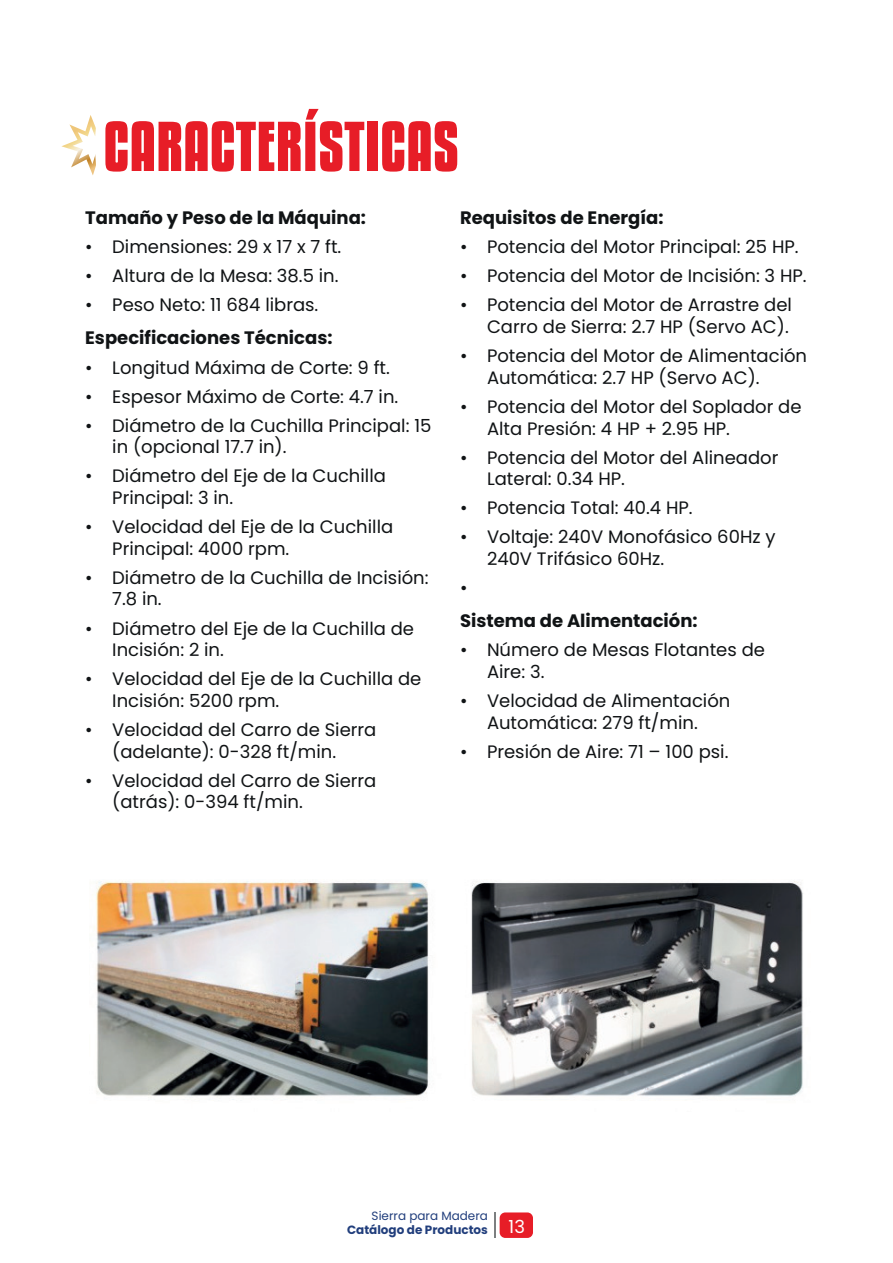
<style>
.page{position:relative;width:893px;height:1263px;background:#fff}
.page>*{position:absolute;margin:0;border:0;box-sizing:border-box;transform-origin:0 0}
.t1{font:700 62.4px "Kenyan Coffee Rg";color:#e71d27}
.t2{font:18px/21.6px "Poppins";color:#101315}
.t3{font:700 18px "Poppins";color:#101315}
.t4{font:700 12px/14.4px "Poppins";color:#213e7c}
.s1{font-weight:400}
.s2{font-weight:400;font-size:18px;color:#fff}
</style>
<div class="page">
<svg style="left:61px;top:115px;width:35px;height:60px"></svg>
<svg style="left:494px;top:1212px;width:1px;height:26px"></svg>
<div style="left:500px;top:1212px;width:33px;height:26px;background:#e71d27;border-radius:6px"></div>
<img style="left:94px;top:881px;width:709px;height:219px">
<h1 class="t1" style="left:103px;top:104px;width:357px">CARACTERÍSTICAS</h1>
<p class="t3" style="left:85px;top:207px;width:282px">Tamaño y Peso de la Máquina:</p>
<p class="t2" style="left:85px;top:236px;width:258px">• Dimensiones: 29 x 17 x 7 ft.</p>
<p class="t2" style="left:85px;top:265px;width:255px">• Altura de la Mesa: 38.5 in.</p>
<p class="t2" style="left:85px;top:294px;width:235px">• Peso Neto: 11 684 libras.</p>
<p class="t3" style="left:85px;top:328px;width:249px">Especificaciones Técnicas:</p>
<p class="t2" style="left:85px;top:356px;width:306px">• Longitud Máxima de Corte: 9 ft.</p>
<p class="t2" style="left:85px;top:386px;width:315px">• Espesor Máximo de Corte: 4.7 in.</p>
<p class="t2" style="left:112px;top:415px;width:321px;text-indent:-27px">• Diámetro de la Cuchilla Principal: 15 in (opcional 17.7 in).</p>
<p class="t2" style="left:112px;top:465px;width:275px;text-indent:-27px">• Diámetro del Eje de la Cuchilla<br>Principal: 3 in.</p>
<p class="t2" style="left:112px;top:516px;width:283px;text-indent:-27px">• Velocidad del Eje de la Cuchilla<br>Principal: 4000 rpm.</p>
<p class="t2" style="left:112px;top:567px;width:318px;text-indent:-27px">• Diámetro de la Cuchilla de Incisión:<br>7.8 in.</p>
<p class="t2" style="left:112px;top:617px;width:303px;text-indent:-27px">• Diámetro del Eje de la Cuchilla de<br>Incisión: 2 in.</p>
<p class="t2" style="left:112px;top:668px;width:311px;text-indent:-27px">• Velocidad del Eje de la Cuchilla de<br>Incisión: 5200 rpm.</p>
<p class="t2" style="left:112px;top:719px;width:266px;text-indent:-27px">• Velocidad del Carro de Sierra (adelante): 0-328 ft/min.</p>
<p class="t2" style="left:112px;top:770px;width:266px;text-indent:-27px">• Velocidad del Carro de Sierra (atrás): 0-394 ft/min.</p>
<p class="t3" style="left:460px;top:207px;width:205px">Requisitos de Energía:</p>
<p class="t2" style="left:460px;top:236px;width:340px">• Potencia del Motor Principal: 25 HP.</p>
<p class="t2" style="left:460px;top:265px;width:348px">• Potencia del Motor de Incisión: 3 HP.</p>
<p class="t2" style="left:460px;top:294px;width:333px;text-align:right">• Potencia del Motor de Arrastre del<br>Carro de Sierra: 2.7 HP (Servo AC).</p>
<p class="t2" style="left:487px;top:345px;width:322px;text-indent:-27px">• Potencia del Motor de Alimentación<br>Automática: 2.7 HP (Servo AC).</p>
<p class="t2" style="left:487px;top:396px;width:316px;text-indent:-27px">• Potencia del Motor del Soplador de<br>Alta Presión: 4 HP + 2.95 HP.</p>
<p class="t2" style="left:487px;top:447px;width:293px;text-indent:-27px">• Potencia del Motor del Alineador<br>Lateral: 0.34 HP.</p>
<p class="t2" style="left:460px;top:497px;width:234px">• Potencia Total: 40.4 HP.</p>
<p class="t2" style="left:487px;top:526px;width:290px;text-indent:-27px">• Voltaje: 240V Monofásico 60Hz y<br>240V Trifásico 60Hz.</p>
<p class="t2" style="left:460px;top:577px;width:9px">•</p>
<p class="t3" style="left:460px;top:610px;width:239px">Sistema de Alimentación:</p>
<p class="t2" style="left:487px;top:639px;width:279px;text-indent:-27px">• Número de Mesas Flotantes de<br>Aire: 3.</p>
<p class="t2" style="left:460px;top:690px;width:272px;text-align:center">• Velocidad de Alimentación<br>Automática: 279 ft/min.</p>
<p class="t2" style="left:460px;top:741px;width:270px">• Presión de Aire: 71 – 100 psi.</p>
<p class="t4" style="left:347px;top:1209px;width:179px;text-indent:25px"><span class="s1">Sierra para Madera<br></span>Catálogo de Productos <span class="s2">13</span></p>
</div>
